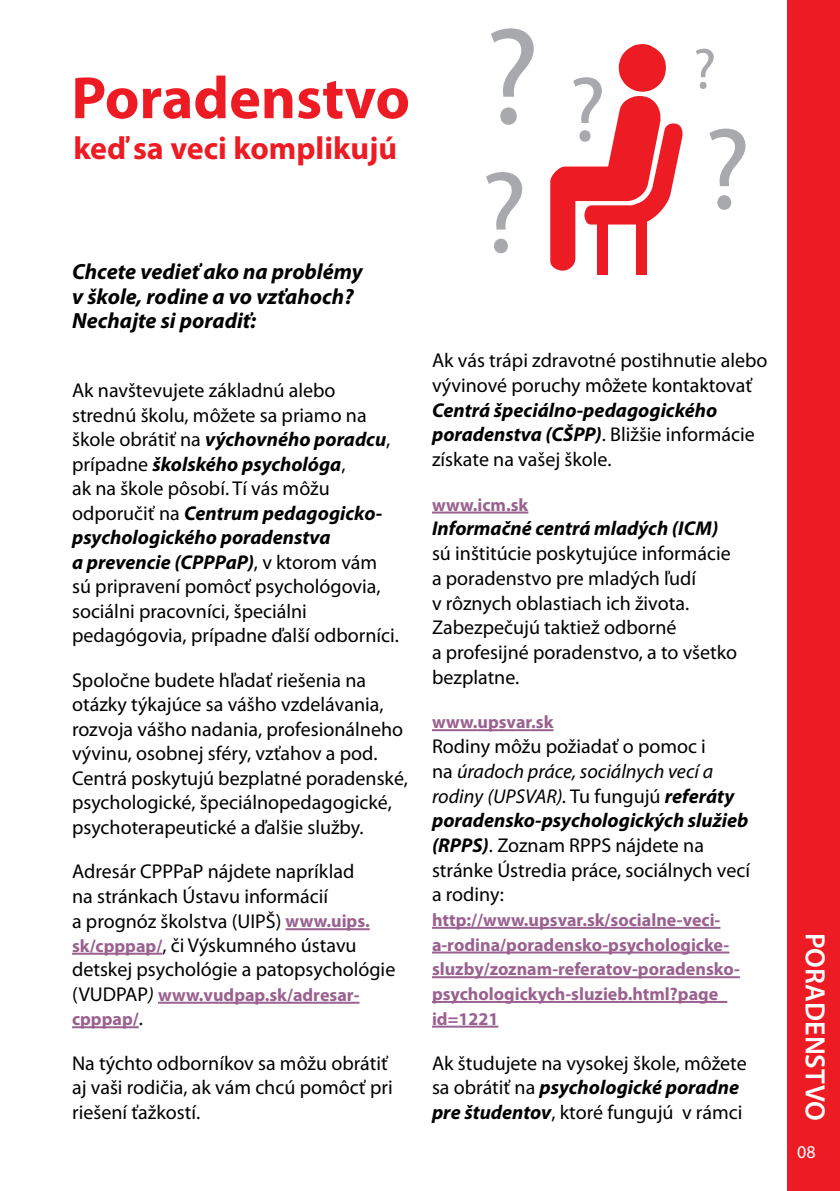
<style>
.page{position:relative;width:840px;height:1191px;background:#fff}
.page>*{position:absolute;margin:0;border:0;box-sizing:border-box;transform-origin:0 0}
.t1{font:700 60px "Myriad Pro";color:#ed1c24}
.t2{font:700 32px "Myriad Pro";color:#ed1c24}
.t3{font:600 28px "Myriad Pro";color:#fff}
.t4{font:italic 700 22px/24.4px "Myriad Pro";color:#000}
.t5{font:20px/24.4px "Myriad Pro";color:#000}
.t6{font:italic 700 20px/24.6px "Myriad Pro";color:#000}
.t7{font:700 18px/24.6px "Myriad Pro";color:#9a6190}
.t8{font:18px "Myriad Pro";color:#fff}
.s1{font-weight:700;font-style:italic}
.s2{font-weight:700;font-size:18px;color:#9a6190}
.s3{font-weight:400;font-size:20px;color:#000}
.s4{font-weight:400;font-style:italic;font-size:20px;color:#000}
.s5{font-weight:400;font-style:normal}
.s6{font-style:italic}
</style>
<div class="page">
<hr style="left:285px;top:928px;width:84px;height:2px;background:#9a6190">
<hr style="left:72px;top:952px;width:90px;height:2px;background:#9a6190">
<hr style="left:158px;top:1001px;width:201px;height:2px;background:#9a6190">
<hr style="left:72px;top:1026px;width:67px;height:2px;background:#9a6190">
<hr style="left:432px;top:511px;width:96px;height:2px;background:#9a6190">
<hr style="left:432px;top:729px;width:121px;height:2px;background:#9a6190">
<hr style="left:432px;top:926px;width:288px;height:2px;background:#9a6190">
<hr style="left:432px;top:951px;width:297px;height:2px;background:#9a6190">
<hr style="left:432px;top:976px;width:307px;height:2px;background:#9a6190">
<hr style="left:432px;top:1001px;width:294px;height:2px;background:#9a6190">
<hr style="left:432px;top:1025px;width:66px;height:2px;background:#9a6190">
<div style="left:787px;top:0;width:52px;height:1191px;background:#ed1c24"></div>
<div style="left:636px;top:216px;width:10px;height:59px;background:#ed1c24"></div>
<div style="left:597px;top:216px;width:10px;height:59px;background:#ed1c24"></div>
<svg style="left:696px;top:49px;width:17px;height:40px"></svg>
<svg style="left:491px;top:28px;width:42px;height:97px"></svg>
<svg style="left:550px;top:44px;width:132px;height:227px"></svg>
<svg style="left:709px;top:129px;width:36px;height:81px"></svg>
<svg style="left:486px;top:172px;width:36px;height:81px"></svg>
<h1 class="t1" style="left:71px;top:59px;width:340px">Poradenstvo</h1>
<h2 class="t2" style="left:73px;top:127px;width:325px">keď sa veci komplikujú</h2>
<p class="t4" style="left:72px;top:259px;width:292px">Chcete vedieť ako na problémy v škole, rodine a vo vzťahoch?<br>Nechajte si poradiť:</p>
<p class="t5" style="left:72px;top:378px;width:328px">Ak navštevujete základnú alebo strednú školu, môžete sa priamo na škole obrátiť na <span class="s1">výchovného poradcu</span>, prípadne <span class="s1">školského psychológa</span>,<br>ak na škole pôsobí. Tí vás môžu odporučiť na <span class="s1">Centrum pedagogicko&shy;psychologického poradenstva<br>a prevencie (CPPPaP)</span>, v ktorom vám sú pripravení pomôcť psychológovia, sociálni pracovníci, špeciálni pedagógovia, prípadne ďalší odborníci.</p>
<p class="t5" style="left:72px;top:667px;width:337px">Spoločne budete hľadať riešenia na otázky týkajúce sa vášho vzdelávania, rozvoja vášho nadania, profesionálneho vývinu, osobnej sféry, vzťahov a pod.<br>Centrá poskytujú bezplatné poradenské, psychologické, špeciálnopedagogické, psychoterapeutické a ďalšie služby.</p>
<p class="t5" style="left:72px;top:859px;width:324px">Adresár CPPPaP nájdete napríklad<br>na stránkach Ústavu informácií<br>a prognóz školstva (UIPŠ) <span class="s2">www.uips. sk/cpppap/</span>, či Výskumného ústavu detskej psychológie a patopsychológie</p>
<p class="t7" style="left:72px;top:982px;width:289px"><span class="s3">(VUDPAP</span><span class="s4">)</span> www.vudpap.sk/adresar&shy;cpppap/<span class="s3">.</span></p>
<p class="t5" style="left:72px;top:1050px;width:322px">Na týchto odborníkov sa môžu obrátiť aj vaši rodičia, ak vám chcú pomôcť pri riešení ťažkostí.</p>
<p class="t5" style="left:432px;top:348px;width:337px">Ak vás trápi zdravotné postihnutie alebo vývinové poruchy môžete kontaktovať</p>
<p class="t6" style="left:432px;top:397px;width:324px">Centrá špeciálno-pedagogického poradenstva (CŠPP)<span class="s5">. Bližšie informácie získate na vašej škole.</span></p>
<p class="t7" style="left:432px;top:492px;width:98px">www.icm.sk</p>
<p class="t6" style="left:432px;top:516px;width:287px">Informačné centrá mladých (ICM)</p>
<p class="t5" style="left:432px;top:541px;width:306px">sú inštitúcie poskytujúce informácie a poradenstvo pre mladých ľudí<br>v rôznych oblastiach ich života.<br>Zabezpečujú taktiež odborné<br>a profesijné poradenstvo, a to všetko bezplatne.</p>
<p class="t7" style="left:432px;top:709px;width:123px">www.upsvar.sk</p>
<p class="t5" style="left:432px;top:733px;width:319px">Rodiny môžu požiadať o pomoc i<br>na <span class="s6">úradoch práce, sociálnych vecí a rodiny (UPSVAR).</span> Tu fungujú <span class="s1">referáty poradensko-psychologických služieb (RPPS)</span>. Zoznam RPPS nájdete na stránke Ústredia práce, sociálnych vecí a rodiny:</p>
<p class="t7" style="left:432px;top:907px;width:309px">http://www.upsvar.sk/socialne-veci&shy;a-rodina/poradensko-psychologicke&shy;sluzby/zoznam-referatov-poradensko&shy;psychologickych-sluzieb.html?page_ id=1221</p>
<p class="t5" style="left:432px;top:1050px;width:316px">Ak študujete na vysokej škole, môžete sa obrátiť na <span class="s1">psychologické poradne pre študentov</span>, ktoré fungujú v rámci</p>
<h3 class="t3" style="left:832px;top:932px;width:190px;rotate:90deg">PORADENSTVO</h3>
<p class="t8" style="left:796px;top:1140px;width:20px">08</p>
</div>
